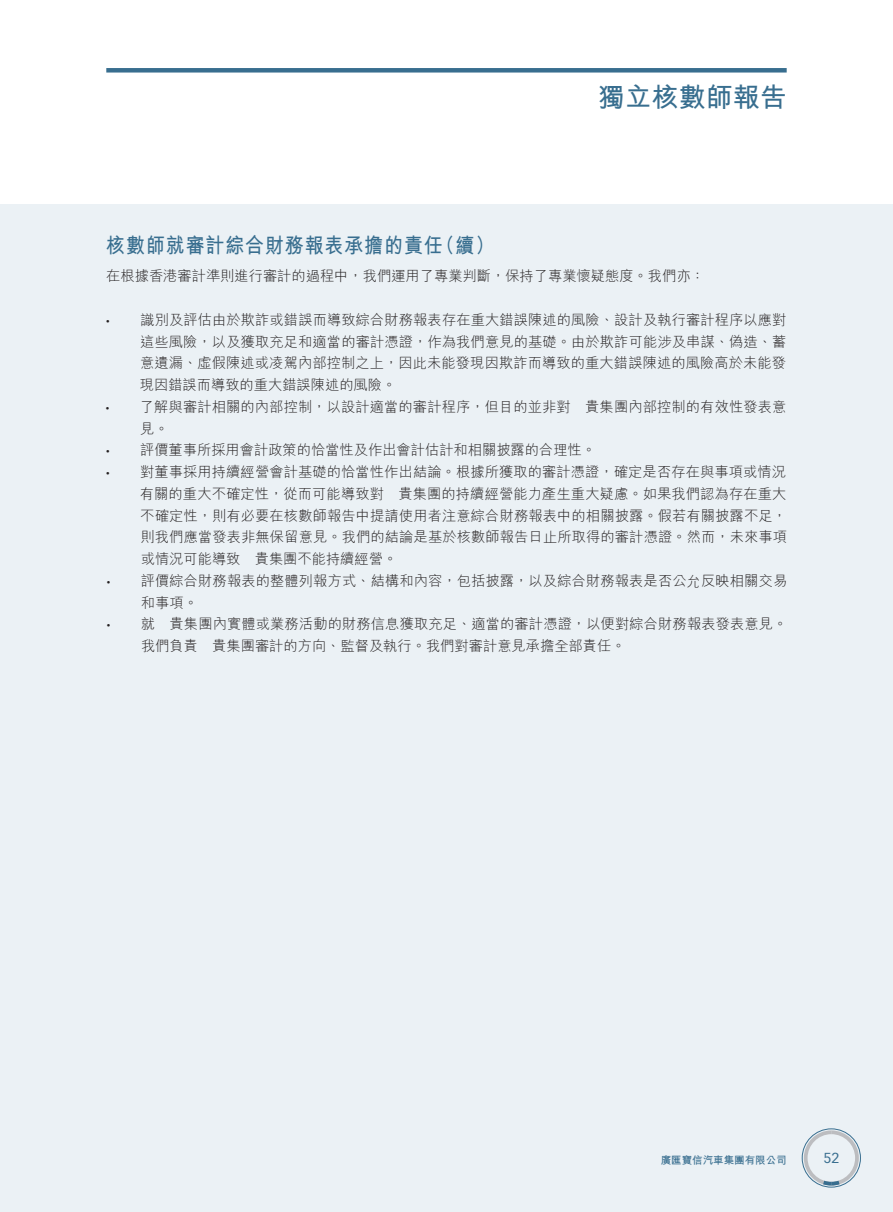
<style>
.page{position:relative;width:893px;height:1212px;background:#fff}
.page>*{position:absolute;margin:0;border:0;box-sizing:border-box;transform-origin:0 0}
.t1{font:700 27px "M Hei HK";color:#386e8f}
.t2{font:700 21px "M Hei HK";letter-spacing:.05em;color:#386e8f;scale:.9 1}
.t3{font:300 14.25px/21.8px "M Hei HK";letter-spacing:.01em;color:#231f20}
.t4{font:300 14.25px "Myriad Pro";color:#231f20}
.t5{font:14.25px "Vectora LT Std";color:#386e8f}
.t6{font:700 10.5px "M Hei HK";color:#386e8f}
</style>
<div class="page">
<div style="left:0;top:204px;width:893px;height:1008px;background:#ebf1f5"></div>
<div style="left:106px;top:68px;width:681px;height:5px;background:#386e8f"></div>
<svg style="left:804px;top:1130px;width:55px;height:55px"></svg>
<div style="left:802px;top:1128px;width:59px;height:59px;border:1px solid #386e8f;border-radius:50%"></div>
<h1 class="t1" style="left:598px;top:77px;width:191px">獨立核數師報告</h1>
<h2 class="t2" style="left:106px;top:230px;width:375px">核數師就審計綜合財務報表承擔的責任</h2>
<p class="t3" style="left:106px;top:265px;width:600px">在根據香港審計準則進行審計的過程中，我們運用了專業判斷，保持了專業懷疑態度。我們亦：</p>
<p class="t3" style="left:140px;top:308px;width:648px">識別及評估由於欺詐或錯誤而導致綜合財務報表存在重大錯誤陳述的風險、設計及執行審計程序以應對</p>
<h2 class="t2" style="left:436px;top:230px;width:67px">（續(</h2>
<p class="t4" style="left:106px;top:311px;width:5px">•</p>
<p class="t4" style="left:106px;top:398px;width:5px">•</p>
<p class="t4" style="left:106px;top:442px;width:5px">•</p>
<p class="t4" style="left:106px;top:464px;width:5px">•</p>
<p class="t4" style="left:107px;top:572px;width:5px">•</p>
<p class="t4" style="left:107px;top:616px;width:5px">•</p>
<p class="t3" style="left:140px;top:330px;width:648px">這些風險，以及獲取充足和適當的審計憑證，作為我們意見的基礎。由於欺詐可能涉及串謀、偽造、蓄意遺漏、虛假陳述或凌駕內部控制之上，因此未能發現因欺詐而導致的重大錯誤陳述的風險高於未能發現因錯誤而導致的重大錯誤陳述的風險。<br>了解與審計相關的內部控制，以設計適當的審計程序，但目的並非對　貴集團內部控制的有效性發表意</p>
<p class="t3" style="left:140px;top:417px;width:457px">見。<br>評價董事所採用會計政策的恰當性及作出會計估計和相關披露的合理性。</p>
<p class="t3" style="left:140px;top:461px;width:648px">對董事採用持續經營會計基礎的恰當性作出結論。根據所獲取的審計憑證，確定是否存在與事項或情況</p>
<p class="t3" style="left:140px;top:482px;width:649px">有關的重大不確定性，從而可能導致對　貴集團的持續經營能力產生重大疑慮。如果我們認為存在重大不確定性，則有必要在核數師報告中提請使用者注意綜合財務報表中的相關披露。假若有關披露不足，則我們應當發表非無保留意見。我們的結論是基於核數師報告日止所取得的審計憑證。然而，未來事項或情況可能導致　貴集團不能持續經營。<br>評價綜合財務報表的整體列報方式、結構和內容，包括披露，以及綜合財務報表是否公允反映相關交易</p>
<p class="t3" style="left:141px;top:591px;width:648px">和事項。<br>就　貴集團內實體或業務活動的財務信息獲取充足、適當的審計憑證，以便對綜合財務報表發表意見。</p>
<p class="t3" style="left:141px;top:635px;width:486px">我們負責　貴集團審計的方向、監督及執行。我們對審計意見承擔全部責任。</p>
<p class="t6" style="left:661px;top:1152px;width:128px">廣匯寶信汽車集團有限公司</p>
<p class="t5" style="left:823px;top:1149px;width:17px">52</p>
</div>
